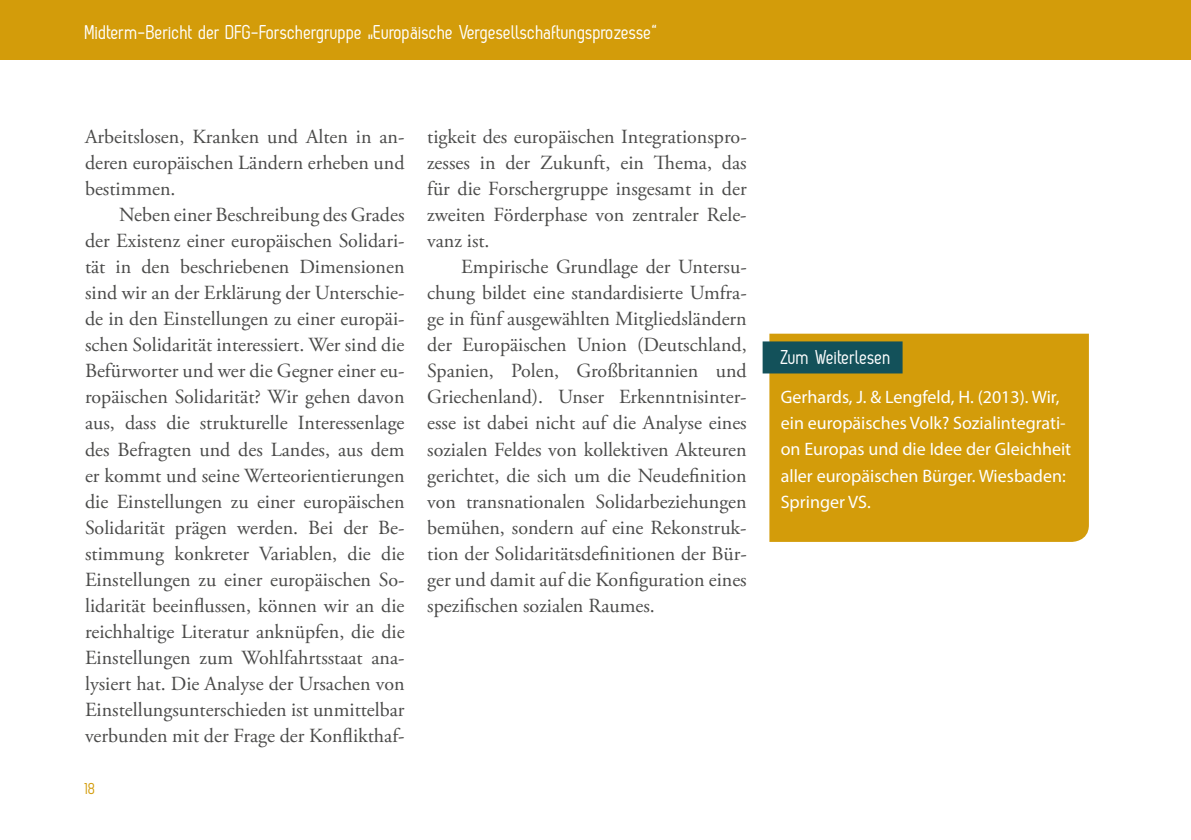
<style>
.page{position:relative;width:1191px;height:840px;background:#fff}
.page>*{position:absolute;margin:0;border:0;box-sizing:border-box;transform-origin:0 0}
.t1{font:20px/26px "Adobe Garamond Pro";color:#4a4a49;text-align:justify}
.t2{font:20px "Zag";color:#fff}
.t3{font:18px/26px "Myriad Pro";color:#fff}
.t4{font:16px "Zag";color:#d39c0a}
</style>
<div class="page">
<div style="left:0;top:0;width:1191px;height:60px;background:#d39c0a"></div>
<div style="left:769px;top:333px;width:320px;height:208px;background:#d39c0a"></div>
<div style="left:762px;top:341px;width:140px;height:32px;background:#13515a"></div>
<p class="t2" style="left:85px;top:21px;width:574px">Midterm-Bericht der DFG-Forschergruppe „Europäische Vergesellschaftungsprozesse“</p>
<p class="t1" style="left:85px;top:124px;width:321px">Arbeitslosen, Kranken und Alten in an&shy;deren europäischen Ländern erheben und bestimmen.</p>
<p class="t1" style="left:85px;top:202px;width:321px;text-indent:34px">Neben einer Beschreibung des Grades der Existenz einer europäischen Solidari&shy;tät in den beschriebenen Dimensionen sind wir an der Erklärung der Unterschie&shy;de in den Einstellungen zu einer europäi&shy;schen Solidarität interessiert. Wer sind die Befürworter und wer die Gegner einer eu&shy;ropäischen Solidarität? Wir gehen davon aus, dass die strukturelle Interessenlage des Befragten und des Landes, aus dem er kommt und seine Werteorientierungen die Einstellungen zu einer europäischen Solidarität prägen werden. Bei der Be&shy;stimmung konkreter Variablen, die die Einstellungen zu einer europäischen So&shy;lidarität beeinflussen, können wir an die reichhaltige Literatur anknüpfen, die die Einstellungen zum Wohlfahrtsstaat ana&shy;lysiert hat. Die Analyse der Ursachen von Einstellungsunterschieden ist unmittelbar verbunden mit der Frage der Konflikthaf-</p>
<p class="t4" style="left:85px;top:779px;width:12px">18</p>
<p class="t1" style="left:427px;top:124px;width:321px">tigkeit des europäischen Integrationspro&shy;zesses in der Zukunft, ein Thema, das für die Forschergruppe insgesamt in der zweiten Förderphase von zentraler Rele&shy;vanz ist.</p>
<p class="t1" style="left:427px;top:254px;width:321px;text-indent:34px">Empirische Grundlage der Untersu&shy;chung bildet eine standardisierte Umfra&shy;ge in fünf ausgewählten Mitgliedsländern der Europäischen Union (Deutschland, Spanien, Polen, Großbritannien und Griechenland). Unser Erkenntnisinter&shy;esse ist dabei nicht auf die Analyse eines sozialen Feldes von kollektiven Akteuren gerichtet, die sich um die Neudefinition von transnationalen Solidarbeziehungen bemühen, sondern auf eine Rekonstruk&shy;tion der Solidaritätsdefinitionen der Bür&shy;ger und damit auf die Konfiguration eines spezifischen sozialen Raumes.</p>
<p class="t2" style="left:780px;top:346px;width:112px">Zum Weiterlesen</p>
<p class="t3" style="left:780px;top:384px;width:292px">Gerhards, J. &amp; Lengfeld, H. (2013). Wir, ein europäisches Volk? Sozialintegrati&shy;on Europas und die Idee der Gleichheit aller europäischen Bürger. Wiesbaden:<br>Springer VS.</p>
</div>
